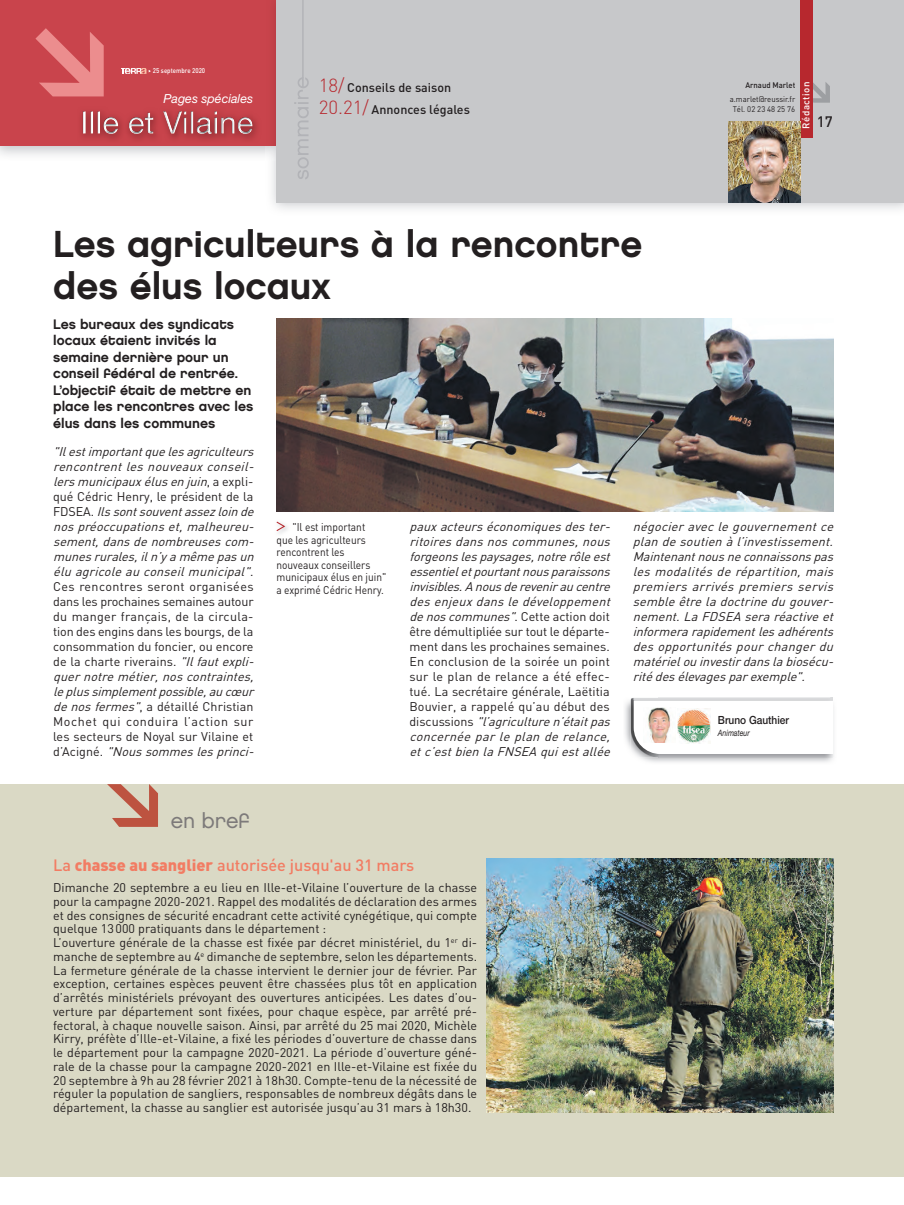
<style>
.page{position:relative;width:904px;height:1205px;background:#fff}
.page>*{position:absolute;margin:0;border:0;box-sizing:border-box;transform-origin:0 0}
.t1{font:37.5px/42.5px "Chalet New York Nineteen Eighty";color:#231f20}
.t2{font:21.25px "Chalet London Nineteen Eighty";color:#7d7a7a}
.t3{font:500 16.25px "DIN";color:#f27c63}
.t4{font:500 15px "DIN";color:#231f20}
.t5{font:13.75px/16.5px "Chalet New York Nineteen Eighty";color:#231f20}
.t6{font:italic 12.5px/15px "DIN";color:#231f20}
.t7{font:12.5px/13.8px "DIN";color:#231f20}
.t8{font:500 12.5px/22.1px "DIN";color:#231f20}
.t9{font:italic 12.5px "Helvetica Neue";color:#fff}
.t10{font:11.25px/12.5px "DIN";color:#231f20;scale:.9 1}
.t11{font:500 11.25px "Helvetica Neue";color:#231f20;scale:.9 1}
.t12{font:500 9.75px "DIN";letter-spacing:.05em;color:#fff}
.t13{font:italic 8.75px "Helvetica Neue";color:#231f20;scale:.8 1}
.t14{font:8.12px/10px "DIN";color:#231f20;text-align:center;scale:.95 1}
.t15{font:500 8.12px "DIN";color:#231f20;scale:.95 1}
.t16{font:500 6.75px "DIN";color:#fff;scale:.9 1}
.s1{font-weight:300;font-size:18.75px;color:#b7282e}
.s2{font-style:normal}
.s3{font-weight:900}
</style>
<div class="page">
<img style="left:0;top:145px;width:276px;height:16px">
<div style="left:0;top:0;width:276px;height:145px;background:#c9444c"></div>
<img style="left:272px;top:161px;width:632px;height:49px">
<div style="left:276px;top:0;width:628px;height:202px;background:#c7c8ca"></div>
<svg style="left:122px;top:68px;width:29px;height:6px"></svg>
<svg style="left:35px;top:28px;width:69px;height:68px"></svg>
<svg style="left:812px;top:81px;width:18px;height:22px"></svg>
<div style="left:800px;top:0;width:12px;height:138px;background:#b7282e"></div>
<img style="left:728px;top:122px;width:72px;height:80px">
<svg style="left:294px;top:0;width:15px;height:179px"></svg>
<img style="left:81px;top:111px;width:176px;height:28px">
<img style="left:83px;top:111px;width:169px;height:23px">
<img style="left:625px;top:697px;width:208px;height:65px">
<img style="left:630px;top:698px;width:28px;height:59px">
<img style="left:658px;top:698px;width:174px;height:59px">
<svg style="left:633px;top:701px;width:200px;height:53px"></svg>
<img style="left:644px;top:707px;width:67px;height:37px">
<div style="left:0;top:784px;width:904px;height:392px;background:#dad9c5"></div>
<svg style="left:107px;top:784px;width:51px;height:43px"></svg>
<img style="left:276px;top:319px;width:557px;height:192px">
<img style="left:278px;top:526px;width:10px;height:7px">
<svg style="left:276px;top:521px;width:10px;height:11px"></svg>
<img style="left:486px;top:858px;width:347px;height:255px">
<p class="t16" style="left:153px;top:67px;width:60px">25 septembre 2020</p>
<p class="t9" style="left:163px;top:91px;width:91px">Pages spéciales</p>
<p class="t8" style="left:319px;top:76px;width:153px"><span class="s1">18/</span> Conseils de saison<br><span class="s1">20.21/</span> Annonces légales</p>
<p class="t15" style="left:745px;top:80px;width:54px">Arnaud Marlet</p>
<p class="t12" style="left:799px;top:129px;width:49px;rotate:-90deg">Rédaction</p>
<p class="t14" style="left:729px;top:94px;width:70px">a.marlet@reussir.fr<br>Tél. 02 23 48 25 76</p>
<p class="t4" style="left:816px;top:112px;width:17px">17</p>
<h1 class="t1" style="left:53px;top:222px;width:590px">Les agriculteurs à la rencontre des élus locaux</h1>
<p class="t5" style="left:53px;top:315px;width:202px">Les bureaux des syndicats locaux étaient invités la semaine dernière pour un conseil fédéral de rentrée.<br>L’objectif était de mettre en place les rencontres avec les élus dans les communes</p>
<p class="t6" style="left:53px;top:443px;width:206px">"Ilestimportantquelesagriculteurs rencontrentlesnouveauxconseil&shy;lersmunicipauxélusenjuin<span class="s2">, a e x p l i - qué Cédric Henry, le président de la F D S E A .</span> Ilssontsouventassezloinde nospréoccupationset,malheureu&shy;sement,dansdenombreusescom&shy;munesrurales,iln’yamêmepasun élu agricoleau conseilmunicipal"<span class="s2">.<br>Ces rencontres seront organisées dans les prochaines semaines autour du manger français, de la circula&shy;tion des engins dans les bourgs, de la consommation du foncier, ou encore de la charte riverains.</span> "Ilfautexpli&shy;quernotremétier,noscontraintes, leplussimplementpossible,aucœur denosfermes"<span class="s2">, a détaillé Christian Mochet qui conduira l’action sur les secteurs de Noyal sur Vilaine et d ’A c i g n é .</span> "Noussommeslesprinci-</p>
<p class="t6" style="left:409px;top:518px;width:206px">pauxacteurséconomiquesdester&shy;ritoiresdansnoscommunes,nous forgeonslespaysages,notrerôleest essentieletpourtantnousparaissons invisibles.Anousdereveniraucentre desenjeuxdansledéveloppement denoscommunes"<span class="s2">. C ette a ct i o n d o i t être démultipliée sur tout le départe&shy;ment dans les prochaines semaines.<br>En conclusion de la soirée un point sur le plan de relance a été effec&shy;tué. La secrétaire générale, Laëtitia Bouvier, a rappelé qu’au début des d i s c u s s i o n s</span> "l’agriculturen’étaitpas concernée parle plan de relance, etc’estbienlaFNSEA quiestallée</p>
<p class="t6" style="left:632px;top:518px;width:206px;text-align:justify">négocieraveclegouvernementce plan desoutien àl’investissement.<br>Maintenantnousneconnaissonspas lesmodalitésde répartition,mais premiers arrivés premiers servis sembleêtreladoctrinedugouver&shy;nement.LaFDSEA seraréactiveet informerarapidementlesadhérents desopportunitéspourchangerdu matérielouinvestirdanslabiosécu&shy;ritédesélevagesparexemple".</p>
<p class="t10" style="left:276px;top:521px;width:124px;text-indent:16px">"Il est important<br>que les agriculteurs rencontrent les nouveaux conseillers municipaux élus en juin" a exprimé Cédric Henry.</p>
<p class="t11" style="left:718px;top:713px;width:80px">Bruno Gauthier</p>
<p class="t13" style="left:718px;top:728px;width:41px">Animateur</p>
<h2 class="t2" style="left:171px;top:807px;width:80px">en bref</h2>
<h3 class="t3" style="left:53px;top:855px;width:363px">La <span class="s3">chasse au sanglier</span> autorisée jusqu'au 31 mars</h3>
<p class="t7" style="left:53px;top:880px;width:425px">Dimanche 20 septembre a eu lieu en Ille-et-Vilaine l’ouverture de la chasse pour la campagne 2020-2021. Rappel des modalités de déclaration des armes et des consignes de sécurité encadrant cette activité cynégétique, qui compte quelque 13 000 pratiquants dans le département :<br>L’ouverture générale de la chasse est fixée par décret ministériel, du 1<sup>er</sup> di&shy;manche de septembre au 4<sup>e</sup> dimanche de septembre, selon les départements.<br>La fermeture générale de la chasse intervient le dernier jour de février. Par exception, certaines espèces peuvent être chassées plus tôt en application d’arrêtés ministériels prévoyant des ouvertures anticipées. Les dates d’ou&shy;verture par département sont fixées, pour chaque espèce, par arrêté pré&shy;fectoral, à chaque nouvelle saison. Ainsi, par arrêté du 25 mai 2020, Michèle Kirry, préfète d’Ille-et-Vilaine, a fixé les périodes d’ouverture de chasse dans le département pour la campagne 2020-2021. La période d’ouverture géné&shy;rale de la chasse pour la campagne 2020-2021 en Ille-et-Vilaine est fixée du 20 septembre à 9h au 28 février 2021 à 18h30. Compte-tenu de la nécessité de réguler la population de sangliers, responsables de nombreux dégâts dans le département, la chasse au sanglier est autorisée jusqu’au 31 mars à 18h30.</p>
</div>
